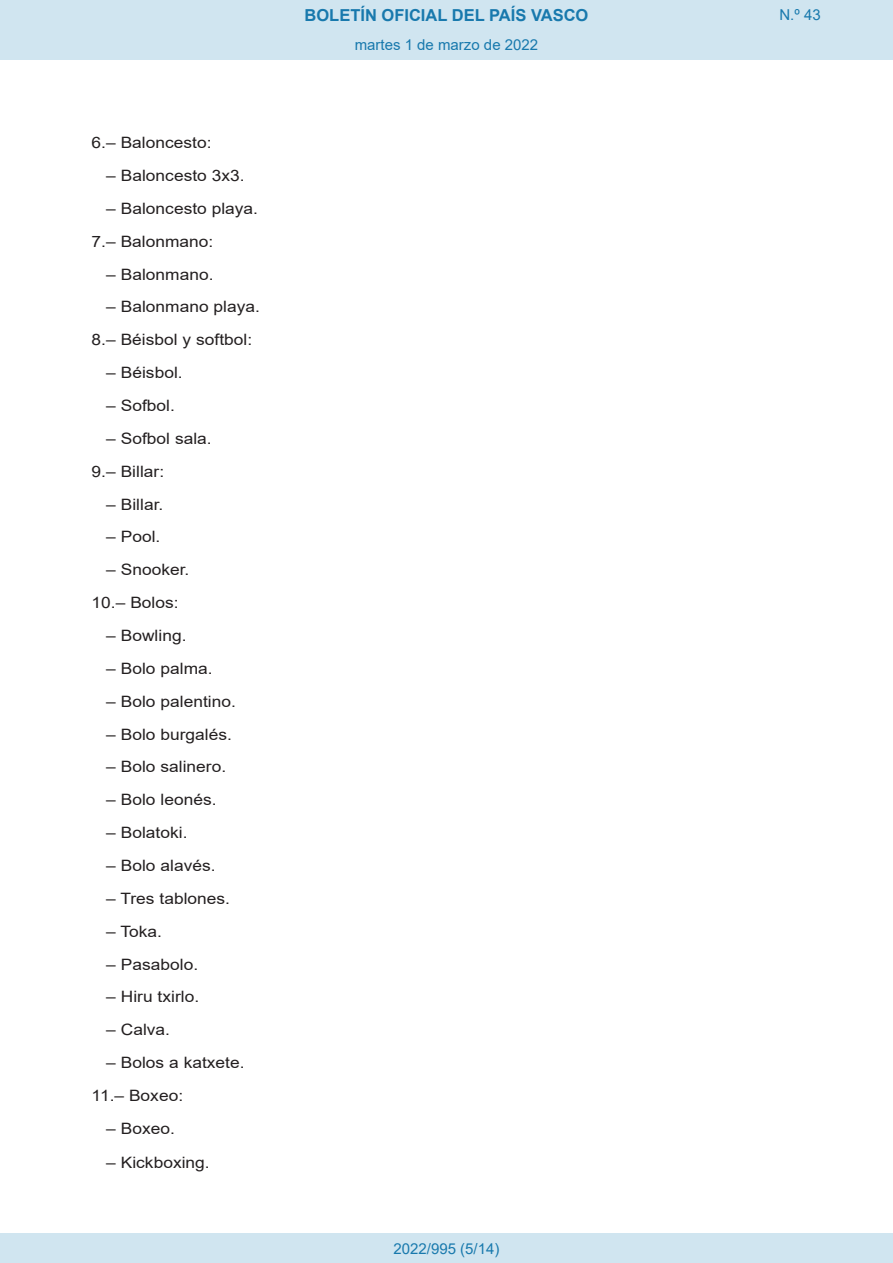
<style>
.page{position:relative;width:893px;height:1263px;background:#fff}
.page>*{position:absolute;margin:0;border:0;box-sizing:border-box;transform-origin:0 0}
.t1{font:700 16.5px "Arial";color:#1879ad}
.BOPVDetalle1{font:15.6px "Arial";color:#231f20;scale:1.11 1}
.BOPVDetalle{font:15.6px "Arial";color:#231f20;scale:1.11 1}
.Paginacion_Centro{font:15px "Arial";color:#1879ad}
</style>
<div class="page">
<div style="left:0;top:0;width:893px;height:60px;background:#d0e5f0"></div>
<div style="left:0;top:1233px;width:893px;height:30px;background:#d0e5f0"></div>
<p class="BOPVDetalle" style="left:92px;top:132px;width:110px">6.– Baloncesto:</p>
<p class="BOPVDetalle1" style="left:106px;top:165px;width:126px">– Baloncesto 3x3.</p>
<p class="BOPVDetalle1" style="left:106px;top:198px;width:138px">– Baloncesto playa.</p>
<p class="BOPVDetalle" style="left:92px;top:230px;width:111px">7.– Balonmano:</p>
<p class="BOPVDetalle1" style="left:106px;top:263px;width:98px">– Balonmano.</p>
<p class="BOPVDetalle1" style="left:106px;top:296px;width:140px">– Balonmano playa.</p>
<p class="BOPVDetalle" style="left:92px;top:329px;width:146px">8.– Béisbol y softbol:</p>
<p class="BOPVDetalle1" style="left:106px;top:362px;width:70px">– Béisbol.</p>
<p class="BOPVDetalle1" style="left:106px;top:395px;width:63px">– Sofbol.</p>
<p class="BOPVDetalle1" style="left:106px;top:428px;width:96px">– Sofbol sala.</p>
<p class="BOPVDetalle" style="left:92px;top:460px;width:67px">9.– Billar:</p>
<p class="BOPVDetalle1" style="left:106px;top:493px;width:53px">– Billar.</p>
<p class="BOPVDetalle1" style="left:106px;top:526px;width:50px">– Pool.</p>
<p class="BOPVDetalle1" style="left:106px;top:559px;width:76px">– Snooker.</p>
<p class="BOPVDetalle" style="left:92px;top:592px;width:80px">10.– Bolos:</p>
<p class="BOPVDetalle1" style="left:106px;top:625px;width:74px">– Bowling.</p>
<p class="BOPVDetalle1" style="left:106px;top:658px;width:97px">– Bolo palma.</p>
<p class="BOPVDetalle1" style="left:106px;top:690px;width:118px">– Bolo palentino.</p>
<p class="BOPVDetalle1" style="left:106px;top:723px;width:115px">– Bolo burgalés.</p>
<p class="BOPVDetalle1" style="left:106px;top:756px;width:110px">– Bolo salinero.</p>
<p class="BOPVDetalle1" style="left:106px;top:789px;width:101px">– Bolo leonés.</p>
<p class="BOPVDetalle1" style="left:106px;top:822px;width:75px">– Bolatoki.</p>
<p class="BOPVDetalle1" style="left:106px;top:855px;width:100px">– Bolo alavés.</p>
<p class="BOPVDetalle1" style="left:106px;top:888px;width:113px">– Tres tablones.</p>
<p class="BOPVDetalle1" style="left:106px;top:920px;width:52px">– Toka.</p>
<p class="BOPVDetalle1" style="left:106px;top:953px;width:84px">– Pasabolo.</p>
<p class="BOPVDetalle1" style="left:106px;top:986px;width:85px">– Hiru txirlo.</p>
<p class="BOPVDetalle1" style="left:106px;top:1019px;width:59px">– Calva.</p>
<p class="BOPVDetalle1" style="left:106px;top:1052px;width:126px">– Bolos a katxete.</p>
<p class="BOPVDetalle" style="left:92px;top:1085px;width:84px">11.– Boxeo:</p>
<p class="BOPVDetalle1" style="left:106px;top:1118px;width:63px">– Boxeo.</p>
<p class="BOPVDetalle1" style="left:106px;top:1151px;width:95px">– Kickboxing.</p>
<p class="t1" style="left:305px;top:3px;width:285px">BOLETÍN OFICIAL DEL PAÍS VASCO</p>
<p class="Paginacion_Centro" style="left:355px;top:35px;width:185px">martes 1 de marzo de 2022</p>
<p class="Paginacion_Centro" style="left:393px;top:1238px;width:107px">2022/995 (5/14)</p>
<p class="Paginacion_Centro" style="left:779px;top:5px;width:43px">N.º 43</p>
</div>
